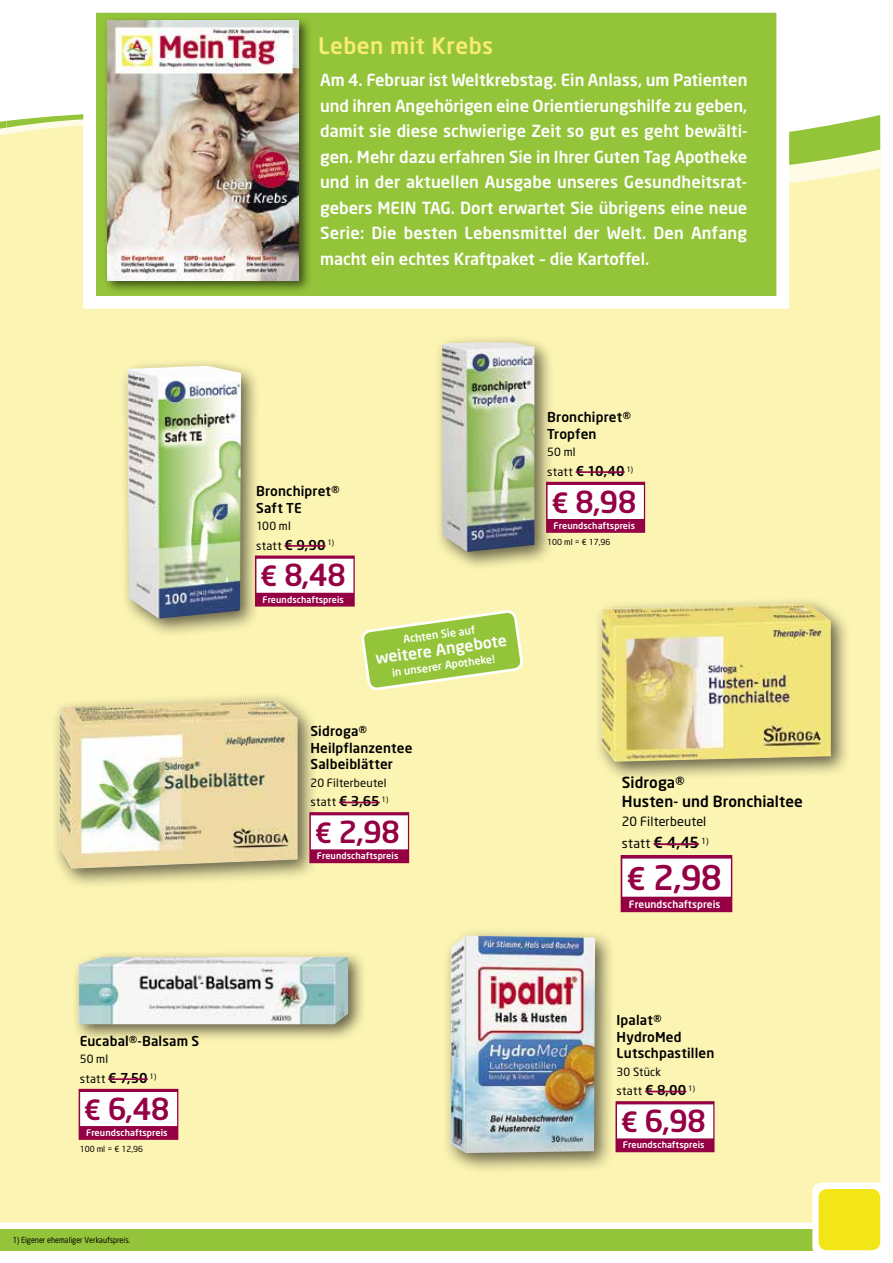
<style>
.page{position:relative;width:893px;height:1263px;background:#fff}
.page>*{position:absolute;margin:0;border:0;box-sizing:border-box;transform-origin:0 0}
.t1{font:500 33.6px "Neo Sans";color:#950045}
.t2{font:500 30px "Neo Sans";letter-spacing:-.025em;color:#950045}
.t3{font:500 22.5px "Neo Sans";letter-spacing:.02em;color:#f8ed72}
.t4{font:500 16.5px/25.5px "Neo Sans";color:#fff;text-align:justify}
.t5{font:500 15.75px "Neo Sans";color:#fff}
.t6{font:500 15.15px/18.5px "Neo Sans";letter-spacing:.005em;color:#000}
.t7{font:500 13.5px/16.5px "Neo Sans";letter-spacing:.01em;color:#000}
.t8{font:12.9px "Neo Sans";letter-spacing:.02em;color:#000}
.t9{font:12.6px "Neo Sans";letter-spacing:.01em;color:#000}
.t10{font:11.55px "Neo Sans";letter-spacing:.025em;color:#000}
.t11{font:11.25px "Neo Sans";letter-spacing:.015em;color:#000}
.t12{font:500 10.65px "Neo Sans";color:#fff}
.t13{font:500 10.05px "Neo Sans";letter-spacing:.01em;color:#fff}
.t14{font:500 9px "Neo Sans";letter-spacing:.01em;color:#fff}
.t15{font:8.25px "Neo Sans";color:#000;scale:.88 1}
.t16{font:8.25px "Neo Sans";color:#000}
.s1{font-weight:500;font-size:13.5px}
.s2{font-size:27.6px}
.s3{font-weight:400;font-size:11.55px}
.s4{font-weight:500;font-size:15.15px}
.s5{font-size:30.9px}
</style>
<div class="page">
<div style="left:0;top:209px;width:880px;height:1013px;background:#fcf4b2"></div>
<div style="left:0;top:1229px;width:880px;height:21px;background:#94c43a"></div>
<div style="left:812px;top:1182px;width:74px;height:74px;background:#fff;border-radius:9px"></div>
<div style="left:819px;top:1189px;width:61px;height:61px;background:#f2e618;border-radius:9px"></div>
<svg style="left:0;top:121px;width:6px;height:88px"></svg>
<svg style="left:6px;top:114px;width:874px;height:113px;background:#e9eca6"></svg>
<svg style="left:77px;top:12px;width:718px;height:303px;background:#a4cc55"></svg>
<div style="left:102px;top:16px;width:210px;height:278px;background:#000;opacity:.6"></div>
<img style="left:107px;top:21px;width:192px;height:259px">
<div style="left:119px;top:358px;width:142px;height:280px;background:#000;opacity:.6"></div>
<img style="left:128px;top:366px;width:113px;height:253px">
<div style="left:255px;top:555px;width:100px;height:52px;background:#950045"></div>
<div style="left:256px;top:559px;width:97px;height:34px;background:#fff"></div>
<hr style="left:285px;top:545px;width:41px;height:2px;background:#950045">
<div style="left:434px;top:334px;width:120px;height:237px;background:#000;opacity:.6"></div>
<img style="left:442px;top:342px;width:92px;height:210px">
<div style="left:546px;top:482px;width:99px;height:51px;background:#950045"></div>
<div style="left:548px;top:485px;width:96px;height:34px;background:#fff"></div>
<hr style="left:576px;top:471px;width:49px;height:2px;background:#950045">
<div style="left:442px;top:927px;width:174px;height:247px;background:#000;opacity:.6"></div>
<img style="left:451px;top:935px;width:144px;height:218px">
<div style="left:615px;top:1101px;width:99px;height:51px;background:#950045"></div>
<div style="left:617px;top:1104px;width:96px;height:34px;background:#fff"></div>
<hr style="left:645px;top:1091px;width:41px;height:1px;background:#950045">
<div style="left:79px;top:1089px;width:99px;height:51px;background:#950045"></div>
<div style="left:80px;top:1092px;width:97px;height:34px;background:#fff"></div>
<hr style="left:108px;top:1078px;width:40px;height:2px;background:#950045">
<div style="left:72px;top:950px;width:294px;height:92px;background:#000;opacity:.6"></div>
<img style="left:79px;top:957px;width:269px;height:67px">
<hr style="left:0;top:700px;width:1px;height:51px;background:#950045">
<hr style="left:0;top:703px;width:1px;height:34px;background:#fff">
<div style="left:594px;top:596px;width:257px;height:186px;background:#000;opacity:.6"></div>
<img style="left:602px;top:604px;width:229px;height:158px">
<div style="left:621px;top:855px;width:111px;height:57px;background:#950045"></div>
<div style="left:622px;top:858px;width:109px;height:39px;background:#fff"></div>
<hr style="left:654px;top:843px;width:45px;height:2px;background:#950045">
<div style="left:51px;top:691px;width:268px;height:198px;background:#000;opacity:.6"></div>
<img style="left:60px;top:699px;width:238px;height:170px">
<div style="left:309px;top:812px;width:100px;height:51px;background:#950045"></div>
<div style="left:311px;top:815px;width:97px;height:34px;background:#fff"></div>
<hr style="left:339px;top:802px;width:41px;height:1px;background:#950045">
<svg style="left:362px;top:610px;width:161px;height:80px;background:#b8d56a"></svg>
<p class="t7" style="left:80px;top:1032px;width:121px">Eucabal®-Balsam S</p>
<p class="t11" style="left:80px;top:1052px;width:30px">50 ml</p>
<p class="t10" style="left:80px;top:1071px;width:78px">statt <span class="s1">€ 7,50</span> <sup>1)</sup></p>
<h2 class="t2" style="left:84px;top:1090px;width:87px"><span class="s2">€</span> 6,48</h2>
<p class="t14" style="left:86px;top:1127px;width:83px">Freundschaftspreis</p>
<p class="t16" style="left:80px;top:1144px;width:65px">100 ml = € 12,96</p>
<p class="t15" style="left:13px;top:1235px;width:135px">1) Eigener ehemaliger Verkaufspreis.</p>
<h3 class="t3" style="left:318px;top:32px;width:177px">Leben mit Krebs</h3>
<p class="t4" style="left:320px;top:67px;width:429px">Am 4. Februar ist Weltkrebstag. Ein Anlass, um Patienten und ihren Angehörigen eine Orientierungshilfe zu geben, damit sie diese schwierige Zeit so gut es geht bewälti&shy;gen. Mehr dazu erfahren Sie in Ihrer Guten Tag Apotheke und in der aktuellen Ausgabe unseres Gesundheitsrat&shy;gebers MEIN TAG. Dort erwartet Sie übrigens eine neue Serie: Die besten Lebensmittel der Welt. Den Anfang macht ein echtes Kraftpaket – die Kartoffel.</p>
<p class="t7" style="left:256px;top:483px;width:85px">Bronchipret®<br>Saft TE</p>
<p class="t11" style="left:256px;top:519px;width:36px">100 ml</p>
<p class="t10" style="left:256px;top:538px;width:80px">statt <span class="s1">€ 9,90</span> <sup>1)</sup></p>
<h2 class="t2" style="left:260px;top:556px;width:87px"><span class="s2">€</span> 8,48</h2>
<p class="t14" style="left:262px;top:593px;width:83px">Freundschaftspreis</p>
<p class="t12" style="left:402px;top:633px;width:74px;rotate:-8deg">Achten Sie auf</p>
<p class="t5" style="left:374px;top:649px;width:134px;rotate:-8deg">weitere Angebote</p>
<p class="t12" style="left:391px;top:666px;width:105px;rotate:-8deg">in unserer Apotheke!</p>
<p class="t7" style="left:310px;top:723px;width:104px">Sidroga®<br>Heilpflanzentee<br>Salbeiblätter</p>
<p class="t11" style="left:310px;top:776px;width:78px">20 Filterbeutel</p>
<p class="t10" style="left:310px;top:795px;width:79px">statt <span class="s1">€ 3,65</span> <sup>1)</sup></p>
<h2 class="t2" style="left:315px;top:813px;width:87px"><span class="s2">€</span> 2,98</h2>
<p class="t14" style="left:317px;top:850px;width:83px">Freundschaftspreis</p>
<p class="t7" style="left:547px;top:409px;width:85px">Bronchipret®<br>Tropfen</p>
<p class="t11" style="left:547px;top:445px;width:30px">50 ml</p>
<p class="t7" style="left:547px;top:462px;width:88px"><span class="s3">statt</span> € 10,40 <sup>1)</sup></p>
<h2 class="t2" style="left:551px;top:483px;width:87px"><span class="s2">€</span> 8,98</h2>
<p class="t14" style="left:553px;top:520px;width:83px">Freundschaftspreis</p>
<p class="t16" style="left:547px;top:537px;width:65px">100 ml = € 17,96</p>
<p class="t6" style="left:622px;top:773px;width:182px">Sidroga®<br>Husten- und Bronchialtee</p>
<p class="t9" style="left:622px;top:814px;width:86px">20 Filterbeutel</p>
<p class="t8" style="left:622px;top:836px;width:88px">statt <span class="s4">€ 4,45</span> <sup>1)</sup></p>
<h1 class="t1" style="left:627px;top:856px;width:97px"><span class="s5">€</span> 2,98</h1>
<p class="t13" style="left:629px;top:897px;width:93px">Freundschaftspreis</p>
<p class="t7" style="left:617px;top:1012px;width:99px">Ipalat®<br>HydroMed<br>Lutschpastillen</p>
<p class="t11" style="left:617px;top:1065px;width:46px">30 Stück</p>
<p class="t10" style="left:617px;top:1084px;width:80px">statt <span class="s1">€ 8,00</span> <sup>1)</sup></p>
<h2 class="t2" style="left:621px;top:1102px;width:87px"><span class="s2">€</span> 6,98</h2>
<p class="t14" style="left:623px;top:1139px;width:83px">Freundschaftspreis</p>
</div>
